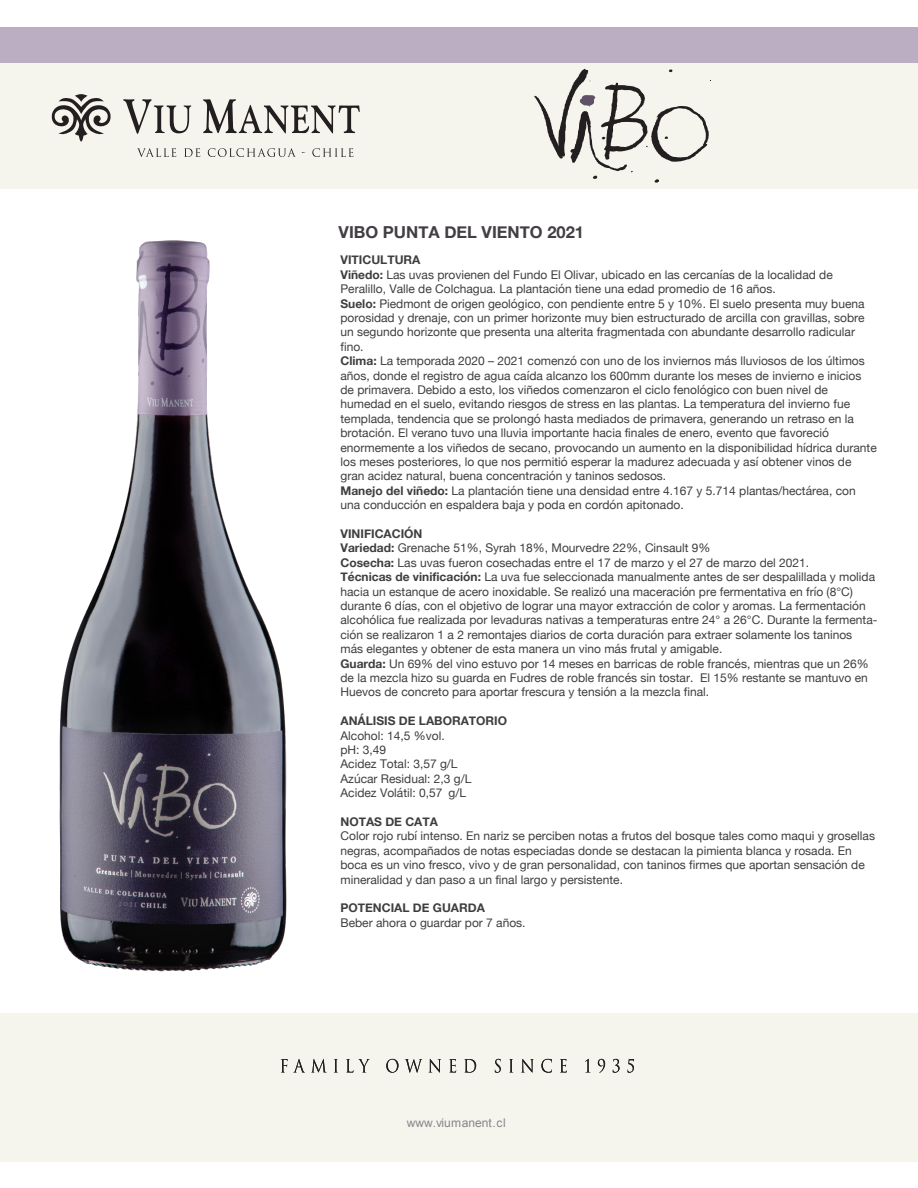
<style>
.page{position:relative;width:918px;height:1188px;background:#fff}
.page>*{position:absolute;margin:0;border:0;box-sizing:border-box;transform-origin:0 0}
.t1{font:700 16.5px "Helvetica Neue";color:#433e45}
.t2{font:12px/14.4px "Helvetica Neue";color:#3e3e3f}
.t3{font:700 12px "Helvetica Neue";color:#3e3e3f}
.t4{font:12px "Arial";color:#87868b}
.s1{font-weight:700}
</style>
<div class="page">
<div style="left:0;top:64px;width:918px;height:125px;background:#f6f5ed"></div>
<div style="left:0;top:1013px;width:918px;height:148px;background:#f6f5ed"></div>
<svg style="left:51px;top:94px;width:60px;height:48px"></svg>
<svg style="left:123px;top:99px;width:68px;height:35px"></svg>
<svg style="left:203px;top:99px;width:157px;height:34px"></svg>
<svg style="left:137px;top:148px;width:39px;height:9px"></svg>
<svg style="left:184px;top:148px;width:16px;height:9px"></svg>
<svg style="left:208px;top:148px;width:88px;height:9px"></svg>
<svg style="left:312px;top:148px;width:41px;height:9px"></svg>
<svg style="left:281px;top:1059px;width:23px;height:13px"></svg>
<svg style="left:312px;top:1059px;width:14px;height:13px"></svg>
<svg style="left:334px;top:1059px;width:4px;height:13px"></svg>
<svg style="left:346px;top:1059px;width:24px;height:14px"></svg>
<svg style="left:386px;top:1059px;width:12px;height:14px"></svg>
<svg style="left:405px;top:1059px;width:17px;height:14px"></svg>
<svg style="left:429px;top:1059px;width:12px;height:14px"></svg>
<svg style="left:449px;top:1059px;width:7px;height:14px"></svg>
<svg style="left:464px;top:1059px;width:12px;height:14px"></svg>
<svg style="left:495px;top:1059px;width:6px;height:14px"></svg>
<svg style="left:509px;top:1059px;width:4px;height:13px"></svg>
<svg style="left:521px;top:1059px;width:13px;height:14px"></svg>
<svg style="left:541px;top:1059px;width:11px;height:14px"></svg>
<svg style="left:560px;top:1059px;width:7px;height:14px"></svg>
<svg style="left:585px;top:1059px;width:4px;height:13px"></svg>
<svg style="left:598px;top:1059px;width:7px;height:14px"></svg>
<svg style="left:613px;top:1059px;width:7px;height:14px"></svg>
<svg style="left:628px;top:1059px;width:6px;height:14px"></svg>
<div style="left:1px;top:27px;width:917px;height:36px;background:#bcaec2"></div>
<svg style="left:534px;top:69px;width:177px;height:114px"></svg>
<img style="left:59px;top:240px;width:228px;height:732px">
<h1 class="t1" style="left:339px;top:219px;width:247px">VIBO PUNTA DEL VIENTO 2021</h1>
<p class="t2" style="left:340px;top:254px;width:538px"><span class="s1">VITICULTURA<br>Viñedo:</span> Las uvas provienen del Fundo El Olivar, ubicado en las cercanías de la localidad de Peralillo, Valle de Colchagua. La plantación tiene una edad promedio de 16 años.<br><span class="s1">Suelo:</span> Piedmont de origen geológico, con pendiente entre 5 y 10%. El suelo presenta muy buena porosidad y drenaje, con un primer horizonte muy bien estructurado de arcilla con gravillas, sobre un segundo horizonte que presenta una alterita fragmentada con abundante desarrollo radicular fino.<br><span class="s1">Clima:</span> La temporada 2020 – 2021 comenzó con uno de los inviernos más lluviosos de los últimos años, donde el registro de agua caída alcanzo los 600mm durante los meses de invierno e inicios de primavera. Debido a esto, los viñedos comenzaron el ciclo fenológico con buen nivel de humedad en el suelo, evitando riesgos de stress en las plantas. La temperatura del invierno fue templada, tendencia que se prolongó hasta mediados de primavera, generando un retraso en la brotación. El verano tuvo una lluvia importante hacia finales de enero, evento que favoreció enormemente a los viñedos de secano, provocando un aumento en la disponibilidad hídrica durante los meses posteriores, lo que nos permitió esperar la madurez adecuada y así obtener vinos de gran acidez natural, buena concentración y taninos sedosos.<br><span class="s1">Manejo del viñedo:</span> La plantación tiene una densidad entre 4.167 y 5.714 plantas/hectárea, con una conducción en espaldera baja y poda en cordón apitonado.</p>
<p class="t2" style="left:340px;top:527px;width:539px"><span class="s1">VINIFICACIÓN<br>Variedad:</span> Grenache 51%, Syrah 18%, Mourvedre 22%, Cinsault 9%<br><span class="s1">Cosecha:</span> Las uvas fueron cosechadas entre el 17 de marzo y el 27 de marzo del 2021.<br><span class="s1">Técnicas de vinificación:</span> La uva fue seleccionada manualmente antes de ser despalillada y molida hacia un estanque de acero inoxidable. Se realizó una maceración pre fermentativa en frío (8°C) durante 6 días, con el objetivo de lograr una mayor extracción de color y aromas. La fermentación alcohólica fue realizada por levaduras nativas a temperaturas entre 24° a 26°C. Durante la fermenta&shy;ción se realizaron 1 a 2 remontajes diarios de corta duración para extraer solamente los taninos más elegantes y obtener de esta manera un vino más frutal y amigable.<br><span class="s1">Guarda:</span> Un 69% del vino estuvo por 14 meses en barricas de roble francés, mientras que un 26% de la mezcla hizo su guarda en Fudres de roble francés sin tostar. El 15% restante se mantuvo en Huevos de concreto para aportar frescura y tensión a la mezcla final.</p>
<p class="t3" style="left:340px;top:711px;width:168px">ANÁLISIS DE LABORATORIO</p>
<p class="t2" style="left:340px;top:729px;width:132px">Alcohol: 14,5 %vol.<br>pH: 3,49<br>Acidez Total: 3,57 g/L<br>Azúcar Residual: 2,3 g/L<br>Acidez Volátil: 0,57 g/L</p>
<p class="t3" style="left:340px;top:812px;width:99px">NOTAS DE CATA</p>
<p class="t2" style="left:340px;top:830px;width:536px">Color rojo rubí intenso. En nariz se perciben notas a frutos del bosque tales como maqui y grosellas negras, acompañados de notas especiadas donde se destacan la pimienta blanca y rosada. En boca es un vino fresco, vivo y de gran personalidad, con taninos firmes que aportan sensación de mineralidad y dan paso a un final largo y persistente.</p>
<p class="t3" style="left:340px;top:899px;width:146px">POTENCIAL DE GUARDA</p>
<p class="t2" style="left:340px;top:916px;width:187px">Beber ahora o guardar por 7 años.</p>
<p class="t4" style="left:407px;top:1115px;width:101px">www.viumanent.cl</p>
</div>
